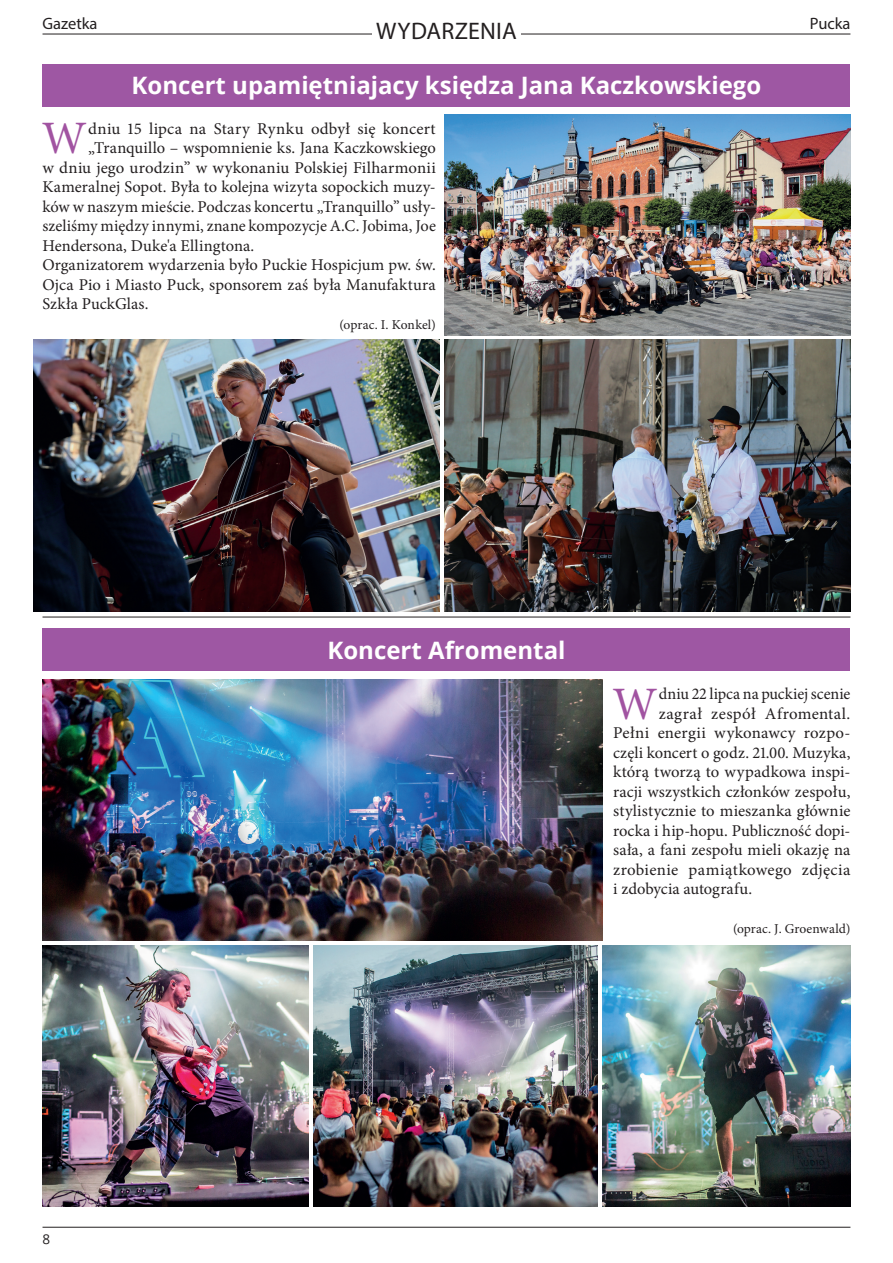
<style>
.page{position:relative;width:893px;height:1263px;background:#fff}
.page>*{position:absolute;margin:0;border:0;box-sizing:border-box;transform-origin:0 0}
.t1{font:46.5px "Minion Pro";color:#a153a1}
.t2{font:700 24px "Open Sans";color:#fff}
.t3{font:24px "Myriad Pro";letter-spacing:.005em;color:#231f20}
.t4{font:16.5px "Minion Pro";letter-spacing:.005em;color:#231f20}
.t5{font:16.5px "Minion Pro";letter-spacing:.025em;color:#231f20}
.t6{font:16.5px "Myriad Pro";color:#231f20}
.t7{font:13.5px "Minion Pro";letter-spacing:.005em;color:#231f20}
.t8{font:13.5px "Open Sans";color:#231f20}
</style>
<div class="page">
<div style="left:43px;top:629px;width:807px;height:42px;background:#9e57a3"></div>
<hr style="left:43px;top:617px;width:807px;height:1px;background:#231f20">
<img style="left:444px;top:114px;width:406px;height:221px">
<img style="left:444px;top:340px;width:406px;height:271px">
<img style="left:33px;top:340px;width:406px;height:271px">
<div style="left:43px;top:64px;width:807px;height:42px;background:#9e57a3"></div>
<img style="left:43px;top:680px;width:560px;height:261px">
<img style="left:603px;top:945px;width:247px;height:261px">
<img style="left:313px;top:945px;width:285px;height:261px">
<img style="left:43px;top:945px;width:266px;height:261px">
<hr style="left:43px;top:1227px;width:807px;height:1px;background:#231f20">
<hr style="left:43px;top:34px;width:807px;height:1px;background:#231f20">
<div style="left:372px;top:21px;width:149px;height:22px;background:#fff"></div>
<p class="t6" style="left:43px;top:14px;width:57px">Gazetka</p>
<h2 class="t3" style="left:376px;top:16px;width:142px">WYDARZENIA</h2>
<p class="t6" style="left:810px;top:14px;width:42px">Pucka</p>
<h2 class="t2" style="left:132px;top:69px;width:631px">Koncert upamiętniajacy księdza Jana Kaczkowskiego</h2>
<h1 class="t1" style="left:42px;top:107px;width:47px">W</h1>
<p class="t4" style="left:88px;top:117px;width:349px">dniu 15 lipca na Stary Rynku odbył się koncert</p>
<p class="t4" style="left:88px;top:137px;width:349px">„Tranquillo – wspomnienie ks. Jana Kaczkowskiego</p>
<p class="t4" style="left:43px;top:156px;width:395px">w dniu jego urodzin” w wykonaniu Polskiej Filharmonii</p>
<p class="t4" style="left:43px;top:176px;width:395px">Kameralnej Sopot. Była to kolejna wizyta sopockich muzy-</p>
<p class="t4" style="left:43px;top:195px;width:395px">ków w naszym mieście. Podczas koncertu „Tranquillo” usły-</p>
<p class="t4" style="left:43px;top:215px;width:395px">szeliśmy między innymi, znane kompozycje A.C. Jobima, Joe</p>
<p class="t4" style="left:43px;top:234px;width:213px">Hendersona, Duke'a Ellingtona.</p>
<p class="t4" style="left:43px;top:254px;width:395px">Organizatorem wydarzenia było Puckie Hospicjum pw. św.</p>
<p class="t4" style="left:43px;top:273px;width:395px">Ojca Pio i Miasto Puck, sponsorem zaś była Manufaktura</p>
<p class="t4" style="left:43px;top:293px;width:108px">Szkła PuckGlas.</p>
<p class="t7" style="left:340px;top:315px;width:98px">(oprac. I. Konkel)</p>
<p class="t8" style="left:43px;top:1229px;width:9px">8</p>
<h2 class="t2" style="left:327px;top:633px;width:239px">Koncert Afromental</h2>
<h1 class="t1" style="left:612px;top:673px;width:47px">W</h1>
<p class="t4" style="left:659px;top:683px;width:193px">dniu 22 lipca na puckiej scenie</p>
<p class="t5" style="left:659px;top:702px;width:193px">zagrał zespół Afromental.</p>
<p class="t4" style="left:613px;top:722px;width:239px">Pełni energii wykonawcy rozpo-</p>
<p class="t4" style="left:613px;top:741px;width:239px">częli koncert o godz. 21.00. Muzyka,</p>
<p class="t4" style="left:613px;top:761px;width:239px">którą tworzą to wypadkowa inspi-</p>
<p class="t4" style="left:613px;top:780px;width:239px">racji wszystkich członków zespołu,</p>
<p class="t4" style="left:613px;top:800px;width:239px">stylistycznie to mieszanka głównie</p>
<p class="t4" style="left:613px;top:819px;width:239px">rocka i hip-hopu. Publiczność dopi-</p>
<p class="t4" style="left:613px;top:839px;width:239px">sała, a fani zespołu mieli okazję na</p>
<p class="t4" style="left:613px;top:858px;width:239px">zrobienie pamiątkowego zdjęcia</p>
<p class="t4" style="left:613px;top:878px;width:141px">i zdobycia autografu.</p>
<p class="t7" style="left:733px;top:920px;width:119px">(oprac. J. Groenwald)</p>
</div>
